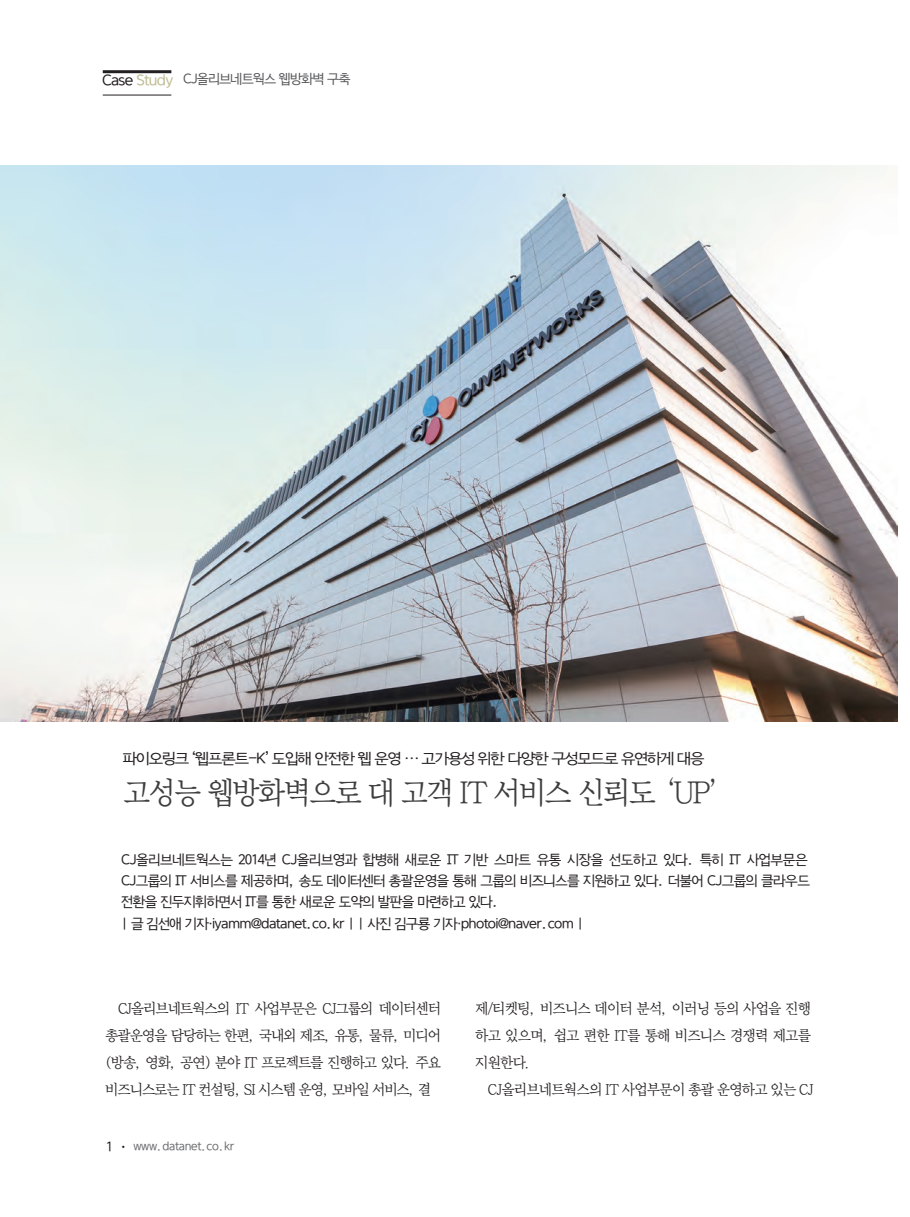
<style>
.page{position:relative;width:910px;height:1217px;background:#fff}
.page>*{position:absolute;margin:0;border:0;box-sizing:border-box;transform-origin:0 0}
.t1{font:31.35px "Bareun Batang OTFL";letter-spacing:-.06em;color:#3e3e3f;scale:.95 1}
.본문{font:15px/27px "Bareun Batang OTFL";letter-spacing:-.06em;color:#231f20;text-align:justify}
.t2{font:14.85px "Bareun Dotum OTF Pro 1";letter-spacing:-.07em;color:#231f20;scale:1.06 1}
.t3{font:13.95px/21.3px "Bareun Dotum OTF Pro 1";letter-spacing:-.05em;color:#231f20}
.t4{font:13.5px "Bareun Dotum OTF Pro 1";letter-spacing:-.055em;color:#57585a}
.본문-2{font:12px "Bareun Dotum OTF Pro 1";letter-spacing:-.025em;color:#6c6d70;scale:.95 1}
.s1{font-size:15px;color:#231f20}
.s2{font-size:15px;color:#bebb92}
.s3{font-size:13.5px;color:#231f20}
.s4{font-size:10.5px;color:#231f20}
</style>
<div class="page">
<hr style="left:103px;top:70px;width:68px;height:3px;background:#231f20">
<hr style="left:103px;top:95px;width:68px;height:1px;background:#231f20">
<img style="left:0;top:166px;width:897px;height:555px">
<p class="t4" style="left:102px;top:72px;width:250px"><span class="s1">Case</span> <span class="s2">Study</span> CJ올리브네트웍스 웹방화벽 구축</p>
<p class="t2" style="left:123px;top:751px;width:551px">파이오링크 ‘웹프론트-K’ 도입해 안전한 웹 운영 … 고가용성 위한 다양한 구성모드로 유연하게 대응</p>
<p class="t1" style="left:123px;top:777px;width:632px">고성능 웹방화벽으로 대 고객 IT 서비스 신뢰도 ‘UP’</p>
<p class="t3" style="left:121px;top:848px;width:690px">CJ올리브네트웍스는 2014년 CJ올리브영과 합병해 새로운 IT 기반 스마트 유통 시장을 선도하고 있다. 특히 IT 사업부문은 CJ그룹의 IT 서비스를 제공하며, 송도 데이터센터 총괄운영을 통해 그룹의 비즈니스를 지원하고 있다. 더불어 CJ그룹의 클라우드 전환을 진두지휘하면서 IT를 통한 새로운 도약의 발판을 마련하고 있다.<br>| 글 김선애 기자·iyamm@datanet.co.kr | | 사진 김구룡 기자·photoi@naver.com |</p>
<p class="본문" style="left:105px;top:995px;width:337px;text-indent:13px">CJ올리브네트웍스의 IT 사업부문은 CJ그룹의 데이터센터 총괄운영을 담당하는 한편, 국내외 제조, 유통, 물류, 미디어 (방송, 영화, 공연) 분야 IT 프로젝트를 진행하고 있다. 주요 비즈니스로는 IT 컨설팅, SI 시스템 운영, 모바일 서비스, 결</p>
<p class="본문-2" style="left:106px;top:1140px;width:137px"><span class="s3">1</span> <span class="s4">•</span> www.datanet.co.kr</p>
<p class="본문" style="left:475px;top:995px;width:337px">제/티켓팅, 비즈니스 데이터 분석, 이러닝 등의 사업을 진행 하고 있으며, 쉽고 편한 IT를 통해 비즈니스 경쟁력 제고를 지원한다.</p>
<p class="본문" style="left:488px;top:1076px;width:327px">CJ올리브네트웍스의 IT 사업부문이 총괄 운영하고 있는 CJ</p>
</div>
